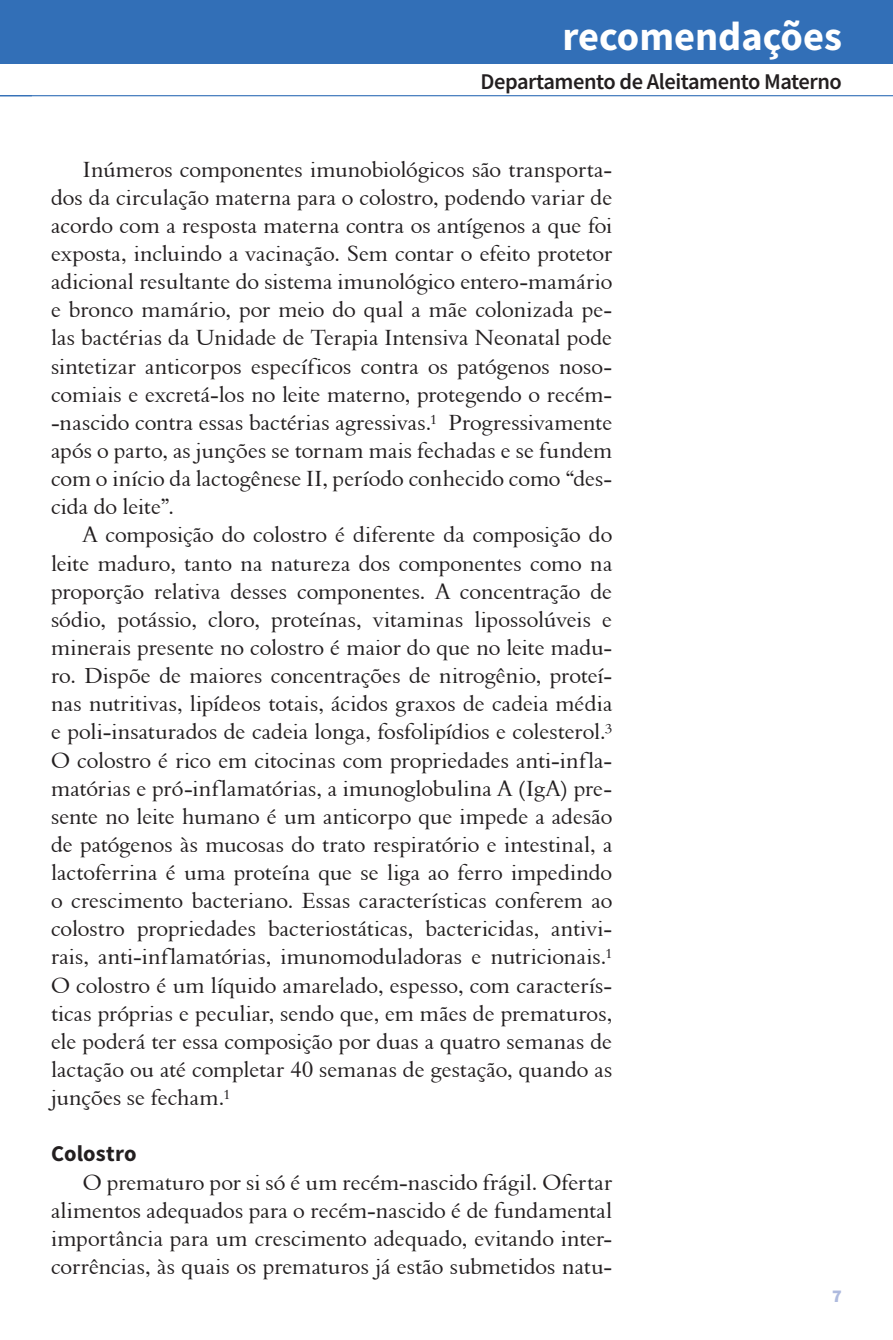
<style>
.page{position:relative;width:893px;height:1340px;background:#fff}
.page>*{position:absolute;margin:0;border:0;box-sizing:border-box;transform-origin:0 0}
.t1{font:700 40.5px "Source Sans Pro";color:#fff}
.texto{font:22.5px/28.1px "Aldine 401 BT Roman A";color:#231f20;text-align:justify}
.t2{font:600 22.5px "Source Sans Pro";letter-spacing:-.02em;color:#231f20}
.texto-2{font:700 22.5px "Source Sans Pro";letter-spacing:.005em;color:#231f20}
.t3{font:900 18px "Source Sans Pro";color:#aebade}
</style>
<div class="page">
<div style="left:0;top:0;width:893px;height:64px;background:#326fb7"></div>
<hr style="left:0;top:95px;width:893px;height:1px;background:#326fb7">
<p class="t1" style="left:562px;top:10px;width:281px">recomendações</p>
<p class="t2" style="left:481px;top:66px;width:363px">Departamento de Aleitamento Materno</p>
<p class="texto" style="left:51px;top:155px;width:563px;text-indent:32px">Inúmeros componentes imunobiológicos são transporta&shy;dos da circulação materna para o colostro, podendo variar de acordo com a resposta materna contra os antígenos a que foi exposta, incluindo a vacinação. Sem contar o efeito protetor adicional resultante do sistema imunológico entero-mamário e bronco mamário, por meio do qual a mãe colonizada pe&shy;las bactérias da Unidade de Terapia Intensiva Neonatal pode sintetizar anticorpos específicos contra os patógenos noso&shy;comiais e excretá-los no leite materno, protegendo o recém--nascido contra essas bactérias agressivas.¹ Progressivamente após o parto, as junções se tornam mais fechadas e se fundem com o início da lactogênese II, período conhecido como “des&shy;cida do leite”.</p>
<p class="texto" style="left:51px;top:520px;width:563px;text-indent:32px">A composição do colostro é diferente da composição do leite maduro, tanto na natureza dos componentes como na proporção relativa desses componentes. A concentração de sódio, potássio, cloro, proteínas, vitaminas lipossolúveis e minerais presente no colostro é maior do que no leite madu&shy;ro. Dispõe de maiores concentrações de nitrogênio, proteí&shy;nas nutritivas, lipídeos totais, ácidos graxos de cadeia média e poli-insaturados de cadeia longa, fosfolipídios e colesterol.³<br>O colostro é rico em citocinas com propriedades anti-infla&shy;matórias e pró-inflamatórias, a imunoglobulina A (IgA) pre&shy;sente no leite humano é um anticorpo que impede a adesão de patógenos às mucosas do trato respiratório e intestinal, a lactoferrina é uma proteína que se liga ao ferro impedindo o crescimento bacteriano. Essas características conferem ao colostro propriedades bacteriostáticas, bactericidas, antivi&shy;rais, anti-inflamatórias, imunomoduladoras e nutricionais.¹<br>O colostro é um líquido amarelado, espesso, com caracterís&shy;ticas próprias e peculiar, sendo que, em mães de prematuros, ele poderá ter essa composição por duas a quatro semanas de lactação ou até completar 40 semanas de gestação, quando as junções se fecham.¹</p>
<p class="texto-2" style="left:51px;top:1138px;width:87px">Colostro</p>
<p class="texto" style="left:51px;top:1167px;width:563px;text-indent:32px">O prematuro por si só é um recém-nascido frágil. Ofertar alimentos adequados para o recém-nascido é de fundamental importância para um crescimento adequado, evitando inter&shy;corrências, às quais os prematuros já estão submetidos natu-</p>
<p class="t3" style="left:832px;top:1283px;width:11px">7</p>
</div>
